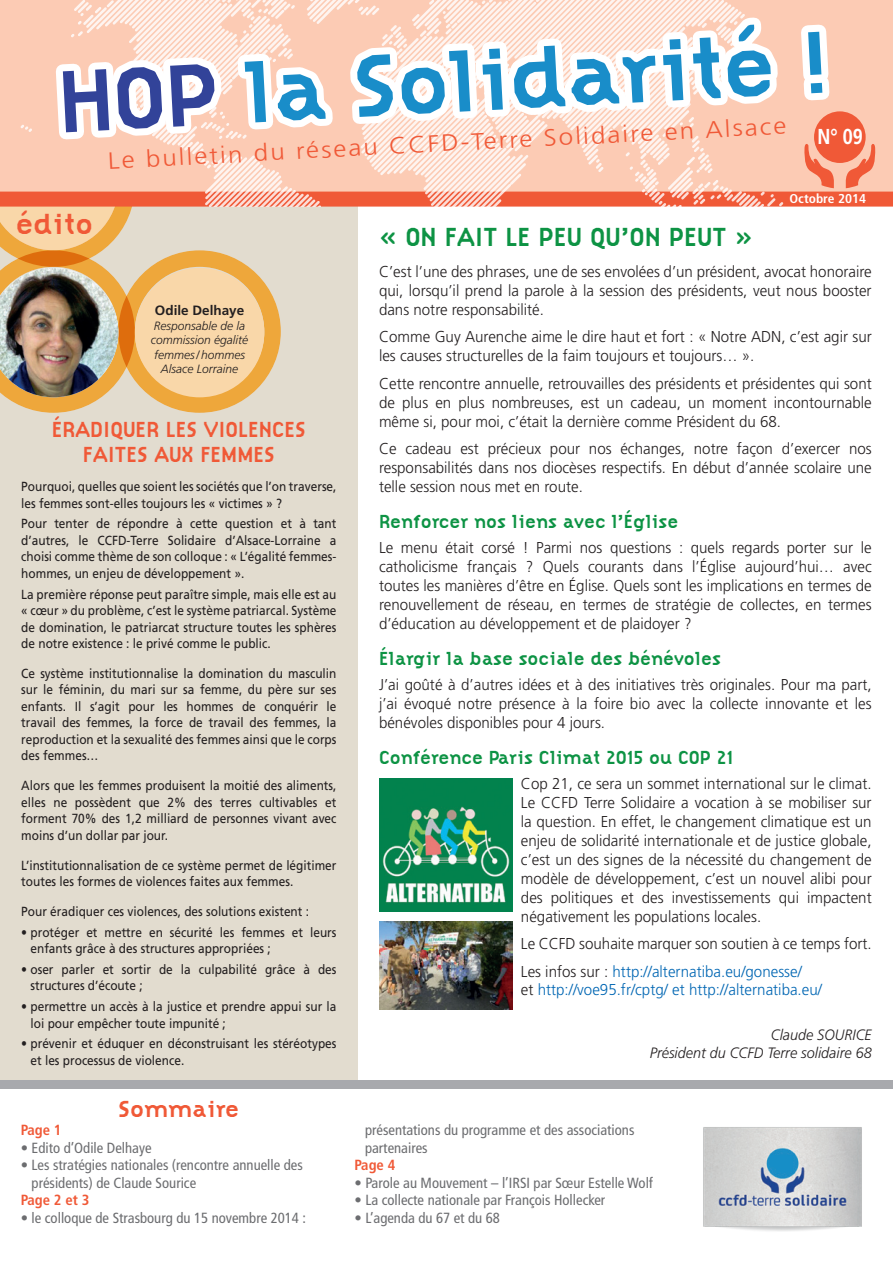
<style>
.page{position:relative;width:893px;height:1263px;background:#fff}
.page>*{position:absolute;margin:0;border:0;box-sizing:border-box;transform-origin:0 0}
.t1{font:700 91.5px "Citizen";color:#198dc9}
.t2{font:700 30px "Citizen";color:#f05937}
.t3{font:700 27px "Citizen";color:#0d9344;scale:.96 1}
.t4{font:700 24px "Citizen";color:#f05937}
.t5{font:300 23.55px "Frutiger LT Std";color:#f05937;scale:1.1 1}
.t6{font:700 22.5px/24.6px "Citizen";color:#f05937;text-align:center;scale:.95 1}
.t7{font:700 21.6px "Frutiger LT Std";color:#fff;scale:.83 1}
.t8{font:700 19.5px "Citizen";color:#0d9344;scale:.96 1}
.t9{font:300 15.75px/18.9px "Frutiger LT Std";color:#231f20;text-align:justify;scale:.96 1}
.t10{font:300 15.75px "Frutiger LT Std";color:#0166b3;scale:.96 1}
.t11{font:italic 300 15px/18px "Frutiger LT Std";color:#231f20;text-align:right;scale:.96 1}
.t12{font:condensed 14.7px/17.7px "Frutiger LT Std";color:#6c6d70}
.t13{font:700 condensed 14.7px "Frutiger LT Std";color:#f05937}
.t14{font:700 13.5px "Frutiger LT Std";color:#231f20}
.t15{font:13.2px/16.5px "Frutiger LT Std";color:#231f20;scale:.9 1}
.t16{font:700 condensed 12.9px "Frutiger LT Std";color:#fff;scale:1.05 1}
.t17{font:italic 300 12px/14.4px "Frutiger LT Std";color:#231f20;text-align:center}
.s1{color:#324399}
.s2{color:#0166b3}
.s3{color:#231f20}
</style>
<div class="page">
<div style="left:0;top:205px;width:358px;height:880px;background:#e2dccf"></div>
<svg style="left:837px;top:0;width:56px;height:207px;background:#fac0a8"></svg>
<div style="left:0;top:1080px;width:893px;height:8px;background:#a8a9ad"></div>
<img style="left:703px;top:1127px;width:159px;height:104px">
<div style="left:814px;top:111px;width:52px;height:52px;background:#f05937;border-radius:50%"></div>
<svg style="left:846px;top:142px;width:30px;height:46px"></svg>
<svg style="left:0;top:0;width:837px;height:413px"></svg>
<img style="left:0;top:268px;width:118px;height:129px">
<img style="left:379px;top:921px;width:133px;height:89px">
<img style="left:379px;top:778px;width:133px;height:134px">
<h1 class="t1" style="left:55px;top:48px;width:775px;rotate:-3deg"><span class="s1">HOP</span> la Solidarité !</h1>
<h3 class="t5" style="left:107px;top:147px;width:619px;rotate:-3deg">Le bulletin du réseau CCFD-Terre Solidaire en Alsace</h3>
<h3 class="t7" style="left:817px;top:124px;width:56px">N° 09</h3>
<p class="t16" style="left:789px;top:191px;width:75px">Octobre 2014</p>
<h2 class="t2" style="left:16px;top:206px;width:79px">édito</h2>
<p class="t14" style="left:155px;top:303px;width:91px">Odile Delhaye</p>
<p class="t17" style="left:151px;top:319px;width:99px">Responsable de la commission égalité femmes/hommes<br>Alsace Lorraine</p>
<h3 class="t6" style="left:52px;top:417px;width:269px">ÉRADIQUER LES VIOLENCES<br>FAITES AUX FEMMES</h3>
<p class="t15" style="left:21px;top:478px;width:352px">Pourquoi, quelles que soient les sociétés que l’on traverse, les femmes sont-elles toujours les « victimes » ?</p>
<p class="t15" style="left:21px;top:516px;width:352px;text-align:justify">Pour tenter de répondre à cette question et à tant d’autres, le CCFD-Terre Solidaire d’Alsace-Lorraine a choisi comme thème de son colloque : « L’égalité femmes&shy;hommes, un enjeu de développement ».</p>
<p class="t15" style="left:21px;top:586px;width:352px;text-align:justify">La première réponse peut paraître simple, mais elle est au « cœur » du problème, c’est le système patriarcal. Système de domination, le patriarcat structure toutes les sphères de notre existence : le privé comme le public.</p>
<p class="t15" style="left:21px;top:665px;width:352px;text-align:justify">Ce système institutionnalise la domination du masculin sur le féminin, du mari sur sa femme, du père sur ses enfants. Il s’agit pour les hommes de conquérir le travail des femmes, la force de travail des femmes, la reproduction et la sexualité des femmes ainsi que le corps des femmes…</p>
<p class="t15" style="left:21px;top:777px;width:352px;text-align:justify">Alors que les femmes produisent la moitié des aliments, elles ne possèdent que 2% des terres cultivables et forment 70% des 1,2 milliard de personnes vivant avec moins d’un dollar par jour.</p>
<p class="t15" style="left:21px;top:857px;width:352px">L’institutionnalisation de ce système permet de légitimer toutes les formes de violences faites aux femmes.</p>
<p class="t15" style="left:21px;top:903px;width:321px">Pour éradiquer ces violences, des solutions existent :</p>
<p class="t15" style="left:31px;top:924px;width:341px;text-indent:-9px">• protéger et mettre en sécurité les femmes et leurs enfants grâce à des structures appropriées ;</p>
<p class="t15" style="left:31px;top:961px;width:341px;text-indent:-9px">• oser parler et sortir de la culpabilité grâce à des structures d’écoute ;</p>
<p class="t15" style="left:31px;top:998px;width:342px;text-indent:-9px">• permettre un accès à la justice et prendre appui sur la loi pour empêcher toute impunité ;</p>
<p class="t15" style="left:31px;top:1035px;width:341px;text-indent:-9px">• prévenir et éduquer en déconstruisant les stéréotypes et les processus de violence.</p>
<h3 class="t4" style="left:118px;top:1095px;width:123px">Sommaire</h3>
<p class="t13" style="left:21px;top:1121px;width:42px">Page 1</p>
<p class="t12" style="left:21px;top:1139px;width:132px">• Edito d’Odile Delhaye</p>
<p class="t12" style="left:32px;top:1156px;width:273px;text-indent:-11px">• Les stratégies nationales (rencontre annuelle des présidents) de Claude Sourice</p>
<p class="t13" style="left:21px;top:1191px;width:70px">Page 2 et 3</p>
<p class="t12" style="left:21px;top:1209px;width:287px">• le colloque de Strasbourg du 15 novembre 2014 :</p>
<h3 class="t3" style="left:379px;top:221px;width:391px">« ON FAIT LE PEU QU’ON PEUT »</h3>
<p class="t9" style="left:379px;top:262px;width:515px">C’est l’une des phrases, une de ses envolées d’un président, avocat honoraire qui, lorsqu’il prend la parole à la session des présidents, veut nous booster dans notre responsabilité.</p>
<p class="t9" style="left:379px;top:328px;width:515px">Comme Guy Aurenche aime le dire haut et fort : « Notre ADN, c’est agir sur les causes structurelles de la faim toujours et toujours… ».</p>
<p class="t9" style="left:379px;top:374px;width:515px">Cette rencontre annuelle, retrouvailles des présidents et présidentes qui sont de plus en plus nombreuses, est un cadeau, un moment incontournable même si, pour moi, c’était la dernière comme Président du 68.</p>
<p class="t9" style="left:379px;top:439px;width:515px">Ce cadeau est précieux pour nos échanges, notre façon d’exercer nos responsabilités dans nos diocèses respectifs. En début d’année scolaire une telle session nous met en route.</p>
<p class="t8" style="left:379px;top:510px;width:313px">Renforcer nos liens avec l’Église</p>
<p class="t9" style="left:379px;top:538px;width:515px">Le menu était corsé ! Parmi nos questions : quels regards porter sur le catholicisme français ? Quels courants dans l’Église aujourd’hui… avec toutes les manières d’être en Église. Quels sont les implications en termes de renouvellement de réseau, en termes de stratégie de collectes, en termes d’éducation au développement et de plaidoyer ?</p>
<p class="t8" style="left:379px;top:647px;width:358px">Élargir la base sociale des bénévoles</p>
<p class="t9" style="left:379px;top:675px;width:515px">J’ai goûté à d’autres idées et à des initiatives très originales. Pour ma part, j’ai évoqué notre présence à la foire bio avec la collecte innovante et les bénévoles disponibles pour 4 jours.</p>
<p class="t8" style="left:379px;top:746px;width:371px">Conférence Paris Climat 2015 ou COP 21</p>
<p class="t9" style="left:521px;top:775px;width:367px">Cop 21, ce sera un sommet international sur le climat.<br>Le CCFD Terre Solidaire a vocation à se mobiliser sur la question. En effet, le changement climatique est un enjeu de solidarité internationale et de justice globale, c’est un des signes de la nécessité du changement de modèle de développement, c’est un nouvel alibi pour des politiques et des investissements qui impactent négativement les populations locales.</p>
<p class="t9" style="left:521px;top:930px;width:367px;line-height:27.5px">Le CCFD souhaite marquer son soutien à ce temps fort.<br>Les infos sur : <span class="s2">http://alternatiba.eu/gonesse/</span></p>
<p class="t10" style="left:521px;top:981px;width:315px"><span class="s3">et</span> http://voe95.fr/cptg/ et http://alternatiba.eu/</p>
<p class="t11" style="left:650px;top:1026px;width:233px">Claude SOURICE<br>Président du CCFD Terre solidaire 68</p>
<p class="t12" style="left:365px;top:1121px;width:271px">présentations du programme et des associations partenaires</p>
<p class="t13" style="left:354px;top:1156px;width:42px">Page 4</p>
<p class="t12" style="left:354px;top:1174px;width:300px">• Parole au Mouvement – l’IRSI par Sœur Estelle Wolf</p>
<p class="t12" style="left:354px;top:1191px;width:252px">• La collecte nationale par François Hollecker</p>
<p class="t12" style="left:354px;top:1209px;width:147px">• L’agenda du 67 et du 68</p>
</div>
